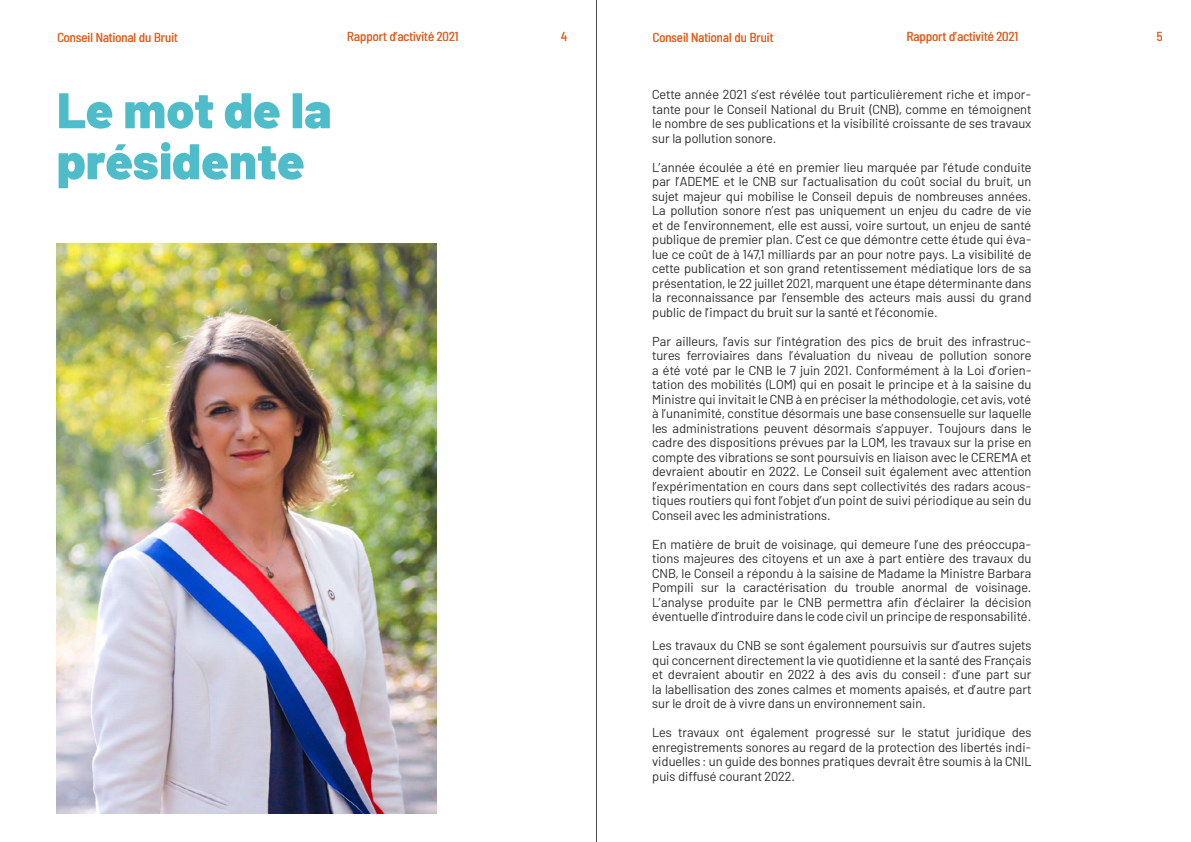
<style>
.page{position:relative;width:1191px;height:842px;background:#fff}
.page>*{position:absolute;margin:0;border:0;box-sizing:border-box;transform-origin:0 0}
.t1{font:900 50px/51px "Barlow";color:#4ebdc9}
.t2{font:13px/14.5px "Barlow";color:#2d2d2c;text-align:justify}
.t3{font:semi-condensed 13px "Barlow";letter-spacing:.005em;color:#ea5b18}
</style>
<div class="page">
<hr style="left:596px;top:0;width:1px;height:842px;background:#000">
<img style="left:56px;top:244px;width:381px;height:570px">
<p class="t3" style="left:57px;top:28px;width:122px">Conseil National du Bruit</p>
<p class="t3" style="left:347px;top:27px;width:113px">Rapport d’activité 2021</p>
<p class="t3" style="left:561px;top:27px;width:7px">4</p>
<p class="t3" style="left:653px;top:28px;width:122px">Conseil National du Bruit</p>
<p class="t3" style="left:907px;top:27px;width:113px">Rapport d’activité 2021</p>
<p class="t3" style="left:1156px;top:27px;width:7px">5</p>
<h1 class="t1" style="left:56px;top:81px;width:277px">Le mot de la présidente</h1>
<p class="t2" style="left:652px;top:86px;width:381px">Cette année 2021 s’est révélée tout particulièrement riche et impor&shy;tante pour le Conseil National du Bruit (CNB), comme en témoignent le nombre de ses publications et la visibilité croissante de ses travaux sur la pollution sonore.</p>
<p class="t2" style="left:652px;top:159px;width:381px">L’année écoulée a été en premier lieu marquée par l’étude conduite par l’ADEME et le CNB sur l’actualisation du coût social du bruit, un sujet majeur qui mobilise le Conseil depuis de nombreuses années.<br>La pollution sonore n’est pas uniquement un enjeu du cadre de vie et de l’environnement, elle est aussi, voire surtout, un enjeu de santé publique de premier plan. C’est ce que démontre cette étude qui éva&shy;lue ce coût de à 147,1 milliards par an pour notre pays. La visibilité de cette publication et son grand retentissement médiatique lors de sa présentation, le 22 juillet 2021, marquent une étape déterminante dans la reconnaissance par l’ensemble des acteurs mais aussi du grand public de l’impact du bruit sur la santé et l’économie.</p>
<p class="t2" style="left:652px;top:333px;width:381px">Par ailleurs, l’avis sur l’intégration des pics de bruit des infrastruc&shy;tures ferroviaires dans l’évaluation du niveau de pollution sonore a été voté par le CNB le 7 juin 2021. Conformément à la Loi d’orien&shy;tation des mobilités (LOM) qui en posait le principe et à la saisine du Ministre qui invitait le CNB à en préciser la méthodologie, cet avis, voté à l’unanimité, constitue désormais une base consensuelle sur laquelle les administrations peuvent désormais s’appuyer. Toujours dans le cadre des dispositions prévues par la LOM, les travaux sur la prise en compte des vibrations se sont poursuivis en liaison avec le CEREMA et devraient aboutir en 2022. Le Conseil suit également avec attention l’expérimentation en cours dans sept collectivités des radars acous&shy;tiques routiers qui font l’objet d’un point de suivi périodique au sein du Conseil avec les administrations.</p>
<p class="t2" style="left:652px;top:536px;width:381px">En matière de bruit de voisinage, qui demeure l’une des préoccupa&shy;tions majeures des citoyens et un axe à part entière des travaux du CNB, le Conseil a répondu à la saisine de Madame la Ministre Barbara Pompili sur la caractérisation du trouble anormal de voisinage.<br>L’analyse produite par le CNB permettra afin d’éclairer la décision éventuelle d’introduire dans le code civil un principe de responsabilité.</p>
<p class="t2" style="left:652px;top:637px;width:381px">Les travaux du CNB se sont également poursuivis sur d’autres sujets qui concernent directement la vie quotidienne et la santé des Français et devraient aboutir en 2022 à des avis du conseil: d’une part sur la labellisation des zones calmes et moments apaisés, et d’autre part sur le droit de à vivre dans un environnement sain.</p>
<p class="t2" style="left:652px;top:724px;width:381px">Les travaux ont également progressé sur le statut juridique des enregistrements sonores au regard de la protection des libertés indi&shy;viduelles : un guide des bonnes pratiques devrait être soumis à la CNIL puis diffusé courant 2022.</p>
</div>
